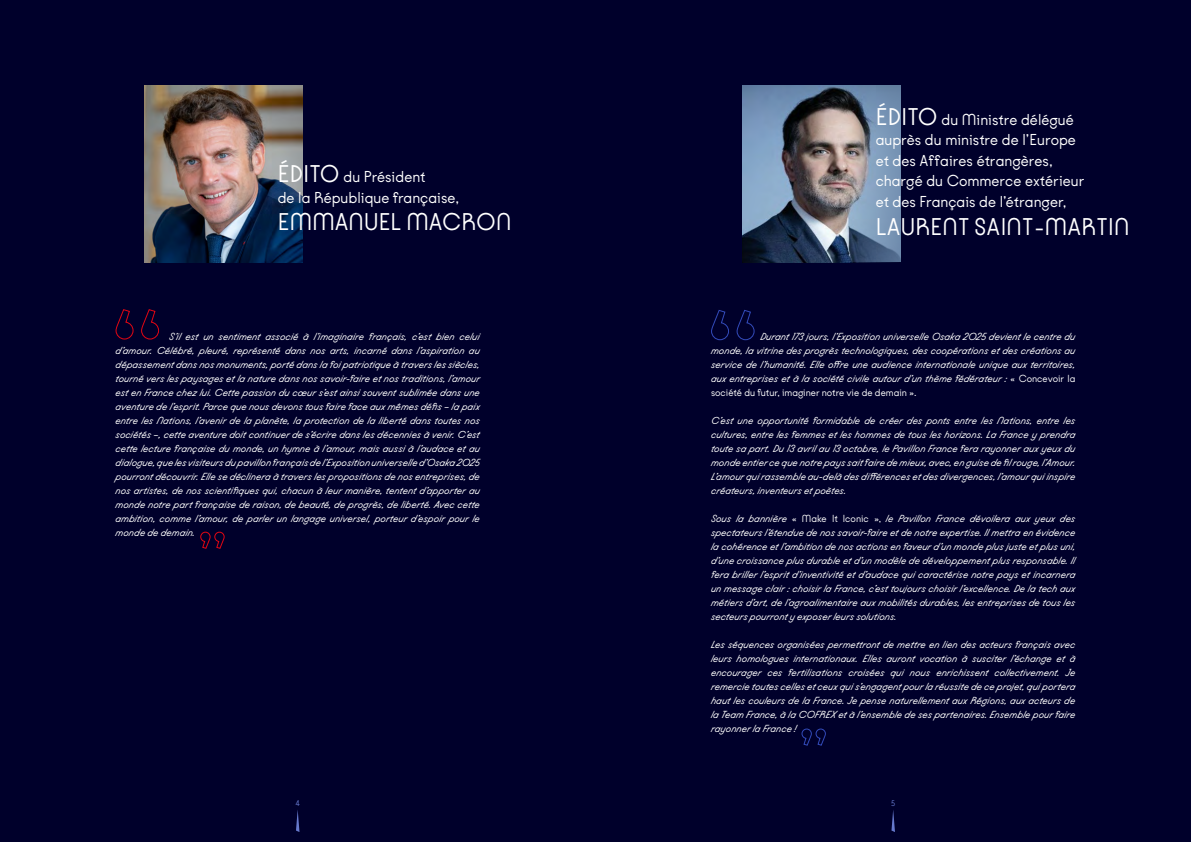
<style>
.page{position:relative;width:1191px;height:842px;background:#00002b}
.page>*{position:absolute;margin:0;border:0;box-sizing:border-box;transform-origin:0 0}
.t1{font:26px "Kobe 1.1";letter-spacing:.01em;color:#fff}
.t2{font:17px/20.4px "Kobe 1.1";color:#fff}
.t3{font:italic 11px/14px "Kobe 1.1";color:#fff;text-align:justify}
.t4{font:9px "Kobe 1.1";color:#6679cd}
.s1{font-size:26px}
.s2{font-style:normal}
</style>
<div class="page">
<svg style="left:711px;top:309px;width:44px;height:32px"></svg>
<svg style="left:801px;top:728px;width:25px;height:18px"></svg>
<svg style="left:115px;top:309px;width:45px;height:31px"></svg>
<img style="left:743px;top:86px;width:158px;height:176px">
<img style="left:145px;top:86px;width:157px;height:176px">
<svg style="left:200px;top:531px;width:25px;height:18px"></svg>
<svg style="left:296px;top:810px;width:3px;height:22px"></svg>
<svg style="left:891px;top:810px;width:4px;height:22px"></svg>
<h2 class="t2" style="left:278px;top:166px;width:183px;line-height:21.6px"><span class="s1">ÉDITO</span> du Président<br>de la République française,</h2>
<h1 class="t1" style="left:278px;top:208px;width:235px">EMMANUEL MACRON</h1>
<p class="t3" style="left:116px;top:329px;width:366px;text-indent:54px">S’il est un sentiment associé à l’imaginaire français, c’est bien celui d’amour. Célébré, pleuré, représenté dans nos arts, incarné dans l’aspiration au dépassement dans nos monuments, porté dans la foi patriotique à travers les siècles, tourné vers les paysages et la nature dans nos savoir-faire et nos traditions, l’amour est en France chez lui. Cette passion du cœur s’est ainsi souvent sublimée dans une aventure de l’esprit. Parce que nous devons tous faire face aux mêmes défis – la paix entre les Nations, l’avenir de la planète, la protection de la liberté dans toutes nos sociétés –, cette aventure doit continuer de s’écrire dans les décennies à venir. C’est cette lecture française du monde, un hymne à l’amour, mais aussi à l’audace et au dialogue, que les visiteurs du pavillon français de l’Exposition universelle d’Osaka 2025 pourront découvrir. Elle se déclinera à travers les propositions de nos entreprises, de nos artistes, de nos scientifiques qui, chacun à leur manière, tentent d’apporter au monde notre part française de raison, de beauté, de progrès, de liberté. Avec cette ambition, comme l’amour, de parler un langage universel, porteur d’espoir pour le monde de demain.</p>
<h2 class="t2" style="left:875px;top:110px;width:210px"><span class="s1">ÉDITO</span> du Ministre délégué auprès du ministre de l’Europe et des Affaires étrangères, chargé du Commerce extérieur et des Français de l’étranger,</h2>
<h1 class="t1" style="left:875px;top:212px;width:255px">LAURENT SAINT-MARTIN</h1>
<p class="t3" style="left:711px;top:330px;width:366px;text-indent:49px">Durant 173 jours, l’Exposition universelle Osaka 2025 devient le centre du monde, la vitrine des progrès technologiques, des coopérations et des créations au service de l’humanité. Elle offre une audience internationale unique aux territoires, aux entreprises et à la société civile autour d’un thème fédérateur : <span class="s2">« Concevoir la société du futur, imaginer notre vie de demain ».</span></p>
<p class="t3" style="left:711px;top:414px;width:366px">C’est une opportunité formidable de créer des ponts entre les Nations, entre les cultures, entre les femmes et les hommes de tous les horizons. La France y prendra toute sa part. Du 13 avril au 13 octobre, le Pavillon France fera rayonner aux yeux du monde entier ce que notre pays sait faire de mieux, avec, en guise de fil rouge, l’Amour.<br>L’amour qui rassemble au-delà des différences et des divergences, l’amour qui inspire créateurs, inventeurs et poètes.</p>
<p class="t3" style="left:711px;top:512px;width:366px">Sous la bannière <span class="s2">« Make It Iconic »,</span> le Pavillon France dévoilera aux yeux des spectateurs l’étendue de nos savoir-faire et de notre expertise. Il mettra en évidence la cohérence et l’ambition de nos actions en faveur d’un monde plus juste et plus uni, d’une croissance plus durable et d’un modèle de développement plus responsable. Il fera briller l’esprit d’inventivité et d’audace qui caractérise notre pays et incarnera un message clair : choisir la France, c’est toujours choisir l’excellence. De la tech aux métiers d’art, de l’agroalimentaire aux mobilités durables, les entreprises de tous les secteurs pourront y exposer leurs solutions.</p>
<p class="t3" style="left:711px;top:638px;width:366px">Les séquences organisées permettront de mettre en lien des acteurs français avec leurs homologues internationaux. Elles auront vocation à susciter l’échange et à encourager ces fertilisations croisées qui nous enrichissent collectivement. Je remercie toutes celles et ceux qui s’engagent pour la réussite de ce projet, qui portera haut les couleurs de la France. Je pense naturellement aux Régions, aux acteurs de la Team France, à la COFREX et à l’ensemble de ses partenaires. Ensemble pour faire rayonner la France !</p>
<p class="t4" style="left:295px;top:798px;width:6px">4</p>
<p class="t4" style="left:891px;top:798px;width:6px">5</p>
</div>
